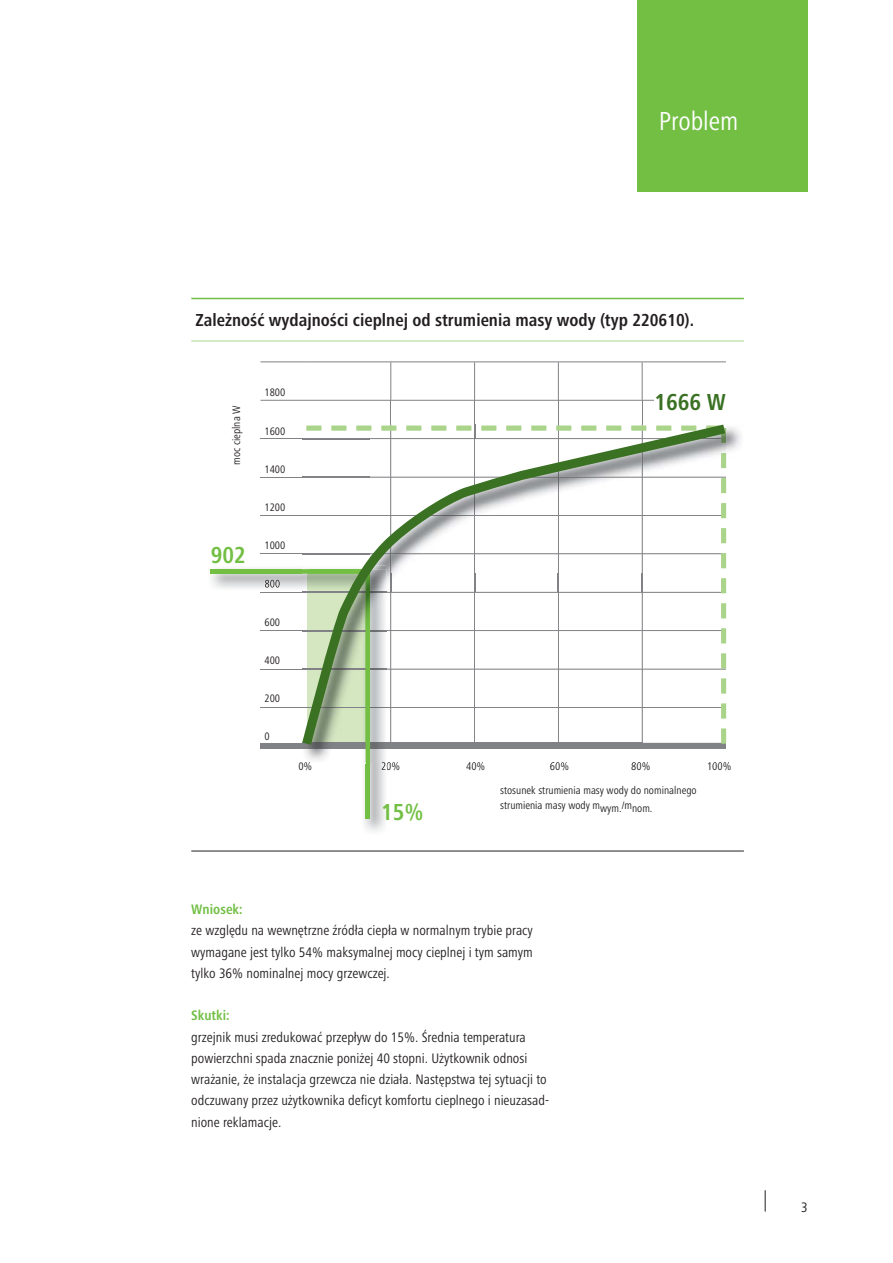
<style>
.page{position:relative;width:893px;height:1263px;background:#fff}
.page>*{position:absolute;margin:0;border:0;box-sizing:border-box;transform-origin:0 0}
.t1{font:condensed 27px "Frutiger Next LTW1 G";color:#fff}
.t2{font:700 condensed 24px "Frutiger Next LTW1 G";color:#72bf44}
.t3{font:700 condensed 24px "Frutiger Next LTW1 G";color:#3a7123}
.t4{font:700 condensed 18px "Frutiger Next LTW1 G";color:#231f20}
.t5{font:condensed 14.25px/21.3px "Frutiger Next LTW1 G";color:#231f20;text-align:justify}
.t6{font:700 condensed 14.25px "Frutiger Next LTW1 G";color:#72bf44}
.t7{font:condensed 11.25px/14.9px "Frutiger Next LTW1 G";color:#231f20}
</style>
<div class="page">
<svg style="left:765px;top:1190px;width:1px;height:22px"></svg>
<hr style="left:191px;top:298px;width:553px;height:1px;background:#72bf44">
<hr style="left:191px;top:341px;width:553px;height:1px;background:#a9d48a">
<hr style="left:191px;top:851px;width:553px;height:1px;background:#231f20">
<div style="left:638px;top:0;width:170px;height:192px;background:#72bf44"></div>
<div style="left:260px;top:743px;width:466px;height:6px;background:#808285"></div>
<hr style="left:390px;top:362px;width:1px;height:38px;background:#808285">
<hr style="left:474px;top:362px;width:1px;height:38px;background:#808285">
<hr style="left:558px;top:362px;width:1px;height:38px;background:#808285">
<hr style="left:642px;top:362px;width:1px;height:38px;background:#808285">
<hr style="left:307px;top:400px;width:168px;height:1px;background:#808285">
<hr style="left:390px;top:401px;width:1px;height:37px;background:#808285">
<hr style="left:475px;top:400px;width:83px;height:1px;background:#808285">
<hr style="left:474px;top:401px;width:1px;height:37px;background:#808285">
<hr style="left:558px;top:400px;width:84px;height:1px;background:#808285">
<hr style="left:558px;top:401px;width:1px;height:37px;background:#808285">
<hr style="left:642px;top:400px;width:84px;height:1px;background:#808285">
<hr style="left:642px;top:401px;width:1px;height:37px;background:#808285">
<hr style="left:260px;top:400px;width:47px;height:1px;background:#808285">
<hr style="left:260px;top:438px;width:47px;height:1px;background:#808285">
<hr style="left:260px;top:477px;width:47px;height:1px;background:#808285">
<hr style="left:260px;top:515px;width:47px;height:1px;background:#808285">
<hr style="left:260px;top:553px;width:47px;height:1px;background:#808285">
<hr style="left:260px;top:592px;width:47px;height:1px;background:#808285">
<hr style="left:260px;top:630px;width:47px;height:1px;background:#808285">
<hr style="left:260px;top:669px;width:47px;height:1px;background:#808285">
<hr style="left:260px;top:707px;width:47px;height:1px;background:#808285">
<hr style="left:260px;top:362px;width:47px;height:1px;background:#808285">
<hr style="left:307px;top:362px;width:335px;height:1px;background:#808285">
<hr style="left:642px;top:362px;width:84px;height:1px;background:#808285">
<img style="left:210px;top:568px;width:88px;height:20px">
<img style="left:265px;top:580px;width:15px;height:8px">
<div style="left:211px;top:569px;width:159px;height:5px;background:#72bf44"></div>
<img style="left:364px;top:763px;width:21px;height:69px">
<hr style="left:366px;top:573px;width:4px;height:245px;background:#72bf44">
<svg style="left:551px;top:762px;width:16px;height:1px"></svg>
<svg style="left:709px;top:762px;width:20px;height:1px"></svg>
<svg style="left:382px;top:762px;width:16px;height:8px"></svg>
<svg style="left:298px;top:424px;width:437px;height:329px"></svg>
<div style="left:654px;top:393px;width:87px;height:17px;background:#fff"></div>
<h1 class="t1" style="left:659px;top:110px;width:81px">Problem</h1>
<p class="t4" style="left:196px;top:313px;width:500px">Zależność wydajności cieplnej od strumienia masy wody (typ 220610).</p>
<p class="t7" style="left:230px;top:465px;width:61px;rotate:-90deg">moc cieplna W</p>
<h2 class="t2" style="left:211px;top:545px;width:36px">902</h2>
<p class="t7" style="left:264px;top:386px;width:22px">1800</p>
<p class="t7" style="left:264px;top:424px;width:22px">1600</p>
<p class="t7" style="left:264px;top:462px;width:22px">1400</p>
<p class="t7" style="left:264px;top:501px;width:22px">1200</p>
<p class="t7" style="left:264px;top:539px;width:22px">1000</p>
<h2 class="t3" style="left:654px;top:393px;width:73px">1666 W</h2>
<p class="t7" style="left:264px;top:615px;width:17px">600</p>
<p class="t7" style="left:264px;top:654px;width:17px">400</p>
<p class="t7" style="left:264px;top:692px;width:17px">200</p>
<p class="t7" style="left:264px;top:730px;width:7px">0</p>
<p class="t7" style="left:298px;top:759px;width:15px">0%</p>
<p class="t7" style="left:381px;top:759px;width:21px">20%</p>
<p class="t7" style="left:466px;top:759px;width:21px">40%</p>
<p class="t7" style="left:550px;top:759px;width:21px">60%</p>
<p class="t7" style="left:631px;top:759px;width:21px">80%</p>
<p class="t7" style="left:707px;top:759px;width:26px">100%</p>
<p class="t7" style="left:500px;top:784px;width:198px">stosunek strumienia masy wody do nominalnego strumienia masy wody mwym./mnom.</p>
<h2 class="t2" style="left:381px;top:802px;width:44px">15%</h2>
<p class="t6" style="left:191px;top:903px;width:53px">Wniosek:</p>
<p class="t5" style="left:191px;top:921px;width:343px">ze względu na wewnętrzne źródła ciepła w normalnym trybie pracy wymagane jest tylko 54% maksymalnej mocy cieplnej i tym samym tylko 36% nominalnej mocy grzewczej.</p>
<p class="t6" style="left:191px;top:1010px;width:40px">Skutki:</p>
<p class="t5" style="left:191px;top:1027px;width:359px;text-align:left">grzejnik musi zredukować przepływ do 15%. Średnia temperatura powierzchni spada znacznie poniżej 40 stopni. Użytkownik odnosi wrażanie, że instalacja grzewcza nie działa. Następstwa tej sytuacji to odczuwany przez użytkownika deficyt komfortu cieplnego i nieuzasad&shy;nione reklamacje.</p>
<p class="t5" style="left:801px;top:1197px;width:8px">3</p>
</div>
